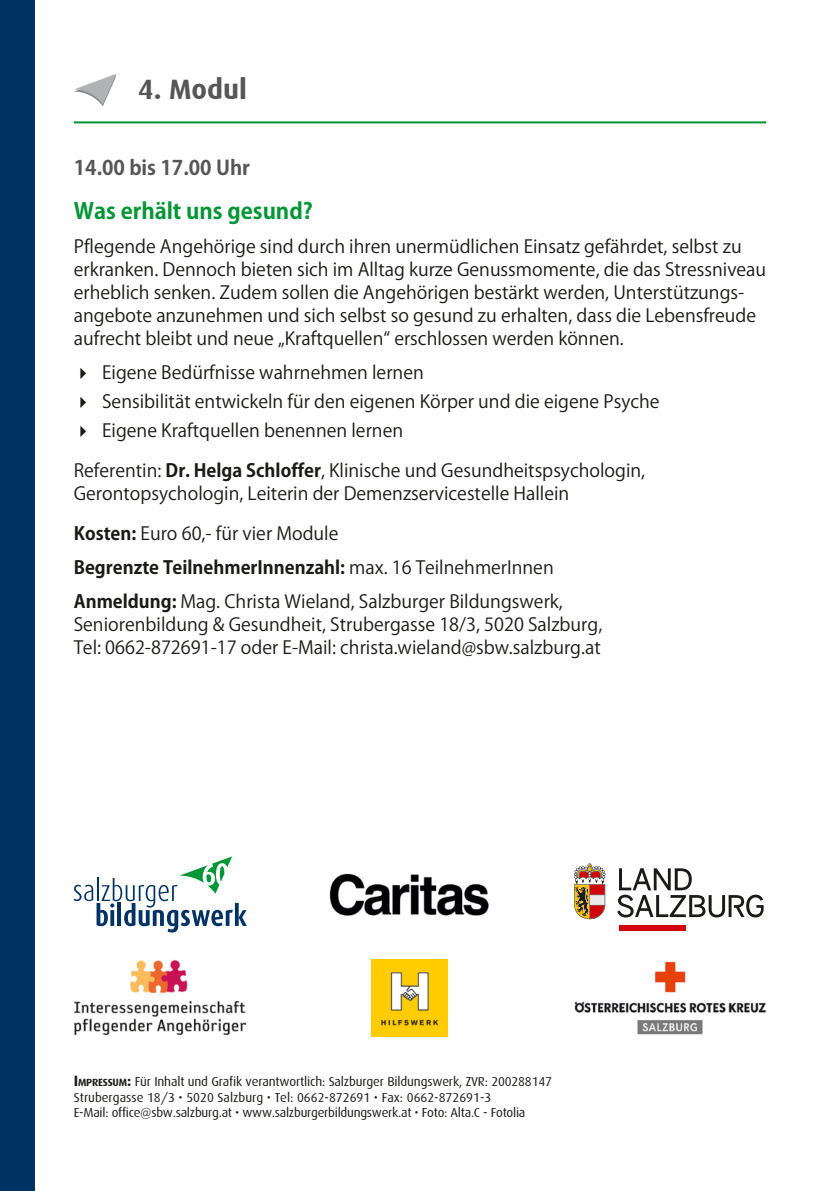
<style>
.page{position:relative;width:840px;height:1191px;background:#fff}
.page>*{position:absolute;margin:0;border:0;box-sizing:border-box;transform-origin:0 0}
.t1{font:28px "D Abold";color:#565656}
.t2{font:700 22px "Koz Go Pro";color:#009635}
.t3{font:700 20px "Koz Go Pro";color:#565656}
.t4{font:18px/23px "Koz Go Pro";color:#1a1a18}
.t5{font:13px/15.6px "Dax";letter-spacing:-.01em;color:#1a1a18}
.s1{font-weight:700}
.s2{font-family:"D Abold";font-size:15px}
.s3{font-family:"D Abold";font-size:10.4px}
</style>
<div class="page">
<div style="left:0;top:0;width:34px;height:1191px;background:#003266"></div>
<svg style="left:74px;top:74px;width:42px;height:32px"></svg>
<hr style="left:74px;top:121px;width:691px;height:2px;background:#009635">
<svg style="left:74px;top:856px;width:173px;height:76px"></svg>
<svg style="left:574px;top:863px;width:31px;height:56px"></svg>
<div style="left:618px;top:925px;width:67px;height:6px;background:#d1050c"></div>
<svg style="left:617px;top:868px;width:146px;height:49px"></svg>
<img style="left:371px;top:960px;width:76px;height:76px">
<img style="left:574px;top:961px;width:191px;height:74px">
<img style="left:74px;top:960px;width:173px;height:76px">
<img style="left:329px;top:873px;width:160px;height:43px">
<h1 class="t1" style="left:138px;top:74px;width:110px">4. Modul</h1>
<p class="t3" style="left:74px;top:155px;width:177px">14.00 bis 17.00 Uhr</p>
<p class="t2" style="left:74px;top:196px;width:240px">Was erhält uns gesund?</p>
<p class="t4" style="left:74px;top:235px;width:693px">Pflegende Angehörige sind durch ihren unermüdlichen Einsatz gefährdet, selbst zu erkranken. Dennoch bieten sich im Alltag kurze Genussmomente, die das Stressniveau erheblich senken. Zudem sollen die Angehörigen bestärkt werden, Unterstützungs&shy;angebote anzunehmen und sich selbst so gesund zu erhalten, dass die Lebensfreude aufrecht bleibt und neue „Kraftquellen“ erschlossen werden können.</p>
<p class="t4" style="left:74px;top:361px;width:351px">✔ Eigene Bedürfnisse wahrnehmen lernen</p>
<p class="t4" style="left:74px;top:390px;width:587px">✔ Sensibilität entwickeln für den eigenen Körper und die eigene Psyche</p>
<p class="t4" style="left:74px;top:419px;width:331px">✔ Eigene Kraftquellen benennen lernen</p>
<p class="t4" style="left:74px;top:459px;width:572px">Referentin: <span class="s1">Dr. Helga Schloffer</span>, Klinische und Gesundheitspsychologin,<br>Gerontopsychologin, Leiterin der Demenzservicestelle Hallein</p>
<p class="t4" style="left:74px;top:516px;width:490px;line-height:34.4px"><span class="s1">Kosten:</span> Euro 60,- für vier Module<br><span class="s1">Begrenzte TeilnehmerInnenzahl:</span> max. 16 TeilnehmerInnen<br><span class="s1">Anmeldung:</span> Mag. Christa Wieland, Salzburger Bildungswerk,</p>
<p class="t4" style="left:74px;top:614px;width:529px">Seniorenbildung &amp; Gesundheit, Strubergasse 18/3, 5020 Salzburg,<br>Tel: 0662-872691-17 oder E-Mail: christa.wieland@sbw.salzburg.at</p>
<p class="t5" style="left:74px;top:1073px;width:479px"><span class="s2">I</span><span class="s3">MPRESSUM</span><span class="s2">:</span> Für Inhalt und Grafik verantwortlich: Salzburger Bildungswerk, ZVR: 200288147<br>Strubergasse 18/3 • 5020 Salzburg • Tel: 0662-872691 • Fax: 0662-872691-3<br>E-Mail: office@sbw.salzburg.at • www.salzburgerbildungswerk.at • Foto: Alta.C - Fotolia</p>
</div>
